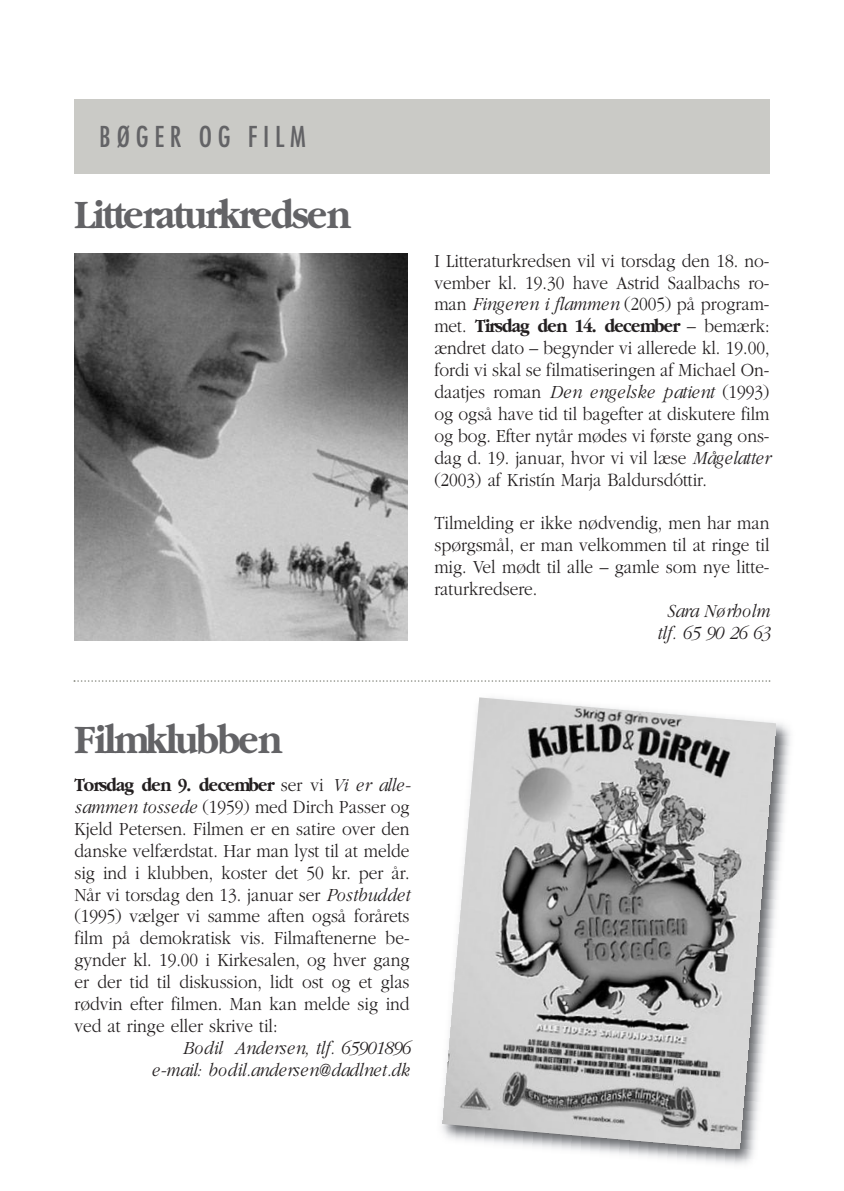
<style>
.page{position:relative;width:844px;height:1191px;background:#fff}
.page>*{position:absolute;margin:0;border:0;box-sizing:border-box;transform-origin:0 0}
.t1{font:700 42px "Garamond";letter-spacing:-.06em;color:#636366;scale:.9 1}
.t2{font:condensed 28px "Futura";letter-spacing:.205em;color:#636366}
.t3{font:300 19.25px/21.9px "Garamond";color:#231f20;text-align:justify;scale:.9 1}
.t4{font:italic 300 19.25px/21.9px "Garamond";letter-spacing:-.005em;color:#231f20;text-align:center;scale:.9 1}
.s1{font-style:italic}
.s2{font-weight:700}
</style>
<div class="page">
<svg style="left:74px;top:680px;width:696px;height:2px"></svg>
<div style="left:74px;top:99px;width:695px;height:75px;background:#cacac6"></div>
<img style="left:441px;top:723px;width:350px;height:441px">
<img style="left:442px;top:697px;width:333px;height:451px">
<img style="left:74px;top:253px;width:333px;height:388px">
<h2 class="t2" style="left:99px;top:124px;width:208px">BØGER OG FILM</h2>
<h1 class="t1" style="left:74px;top:189px;width:309px">Litteraturkredsen</h1>
<p class="t3" style="left:434px;top:249px;width:375px">I Litteraturkredsen vil vi torsdag den 18. no&shy;vember kl. 19.30 have Astrid Saalbachs ro&shy;man <span class="s1">Fingeren i flammen</span> (2005) på program&shy;met. <span class="s2">Tirsdag den 14. december</span> – bemærk: ændret dato – begynder vi allerede kl. 19.00, fordi vi skal se filmatiseringen af Michael On&shy;daatjes roman <span class="s1">Den engelske patient</span> (1993) og også have tid til bagefter at diskutere film og bog. Efter nytår mødes vi første gang ons&shy;dag d. 19. januar, hvor vi vil læse <span class="s1">Mågelatter </span>(2003) af Kristín Marja Baldursdóttir.</p>
<p class="t3" style="left:434px;top:512px;width:374px">Tilmelding er ikke nødvendig, men har man spørgsmål, er man velkommen til at ringe til mig. Vel mødt til alle – gamle som nye litte&shy;raturkredsere.</p>
<p class="t4" style="left:656px;top:599px;width:128px">Sara Nørholm tlf. 65 90 26 63</p>
<h1 class="t1" style="left:74px;top:713px;width:232px">Filmklubben</h1>
<p class="t3" style="left:74px;top:773px;width:375px"><span class="s2">Torsdag den 9. december</span> ser vi <span class="s1">Vi er alle&shy;sammen tossede</span> (1959) med Dirch Passer og Kjeld Petersen. Filmen er en satire over den danske velfærdstat. Har man lyst til at melde sig ind i klubben, koster det 50 kr. per år.<br>Når vi torsdag den 13. januar ser <span class="s1">Postbuddet </span>(1995) vælger vi samme aften også forårets film på demokratisk vis. Filmaftenerne be&shy;gynder kl. 19.00 i Kirkesalen, og hver gang er der tid til diskussion, lidt ost og et glas rødvin efter filmen. Man kan melde sig ind ved at ringe eller skrive til:</p>
<p class="t4" style="left:151px;top:1036px;width:289px;text-align:right">Bodil Andersen, tlf. 65901896 e-mail: bodil.andersen@dadlnet.dk</p>
</div>
